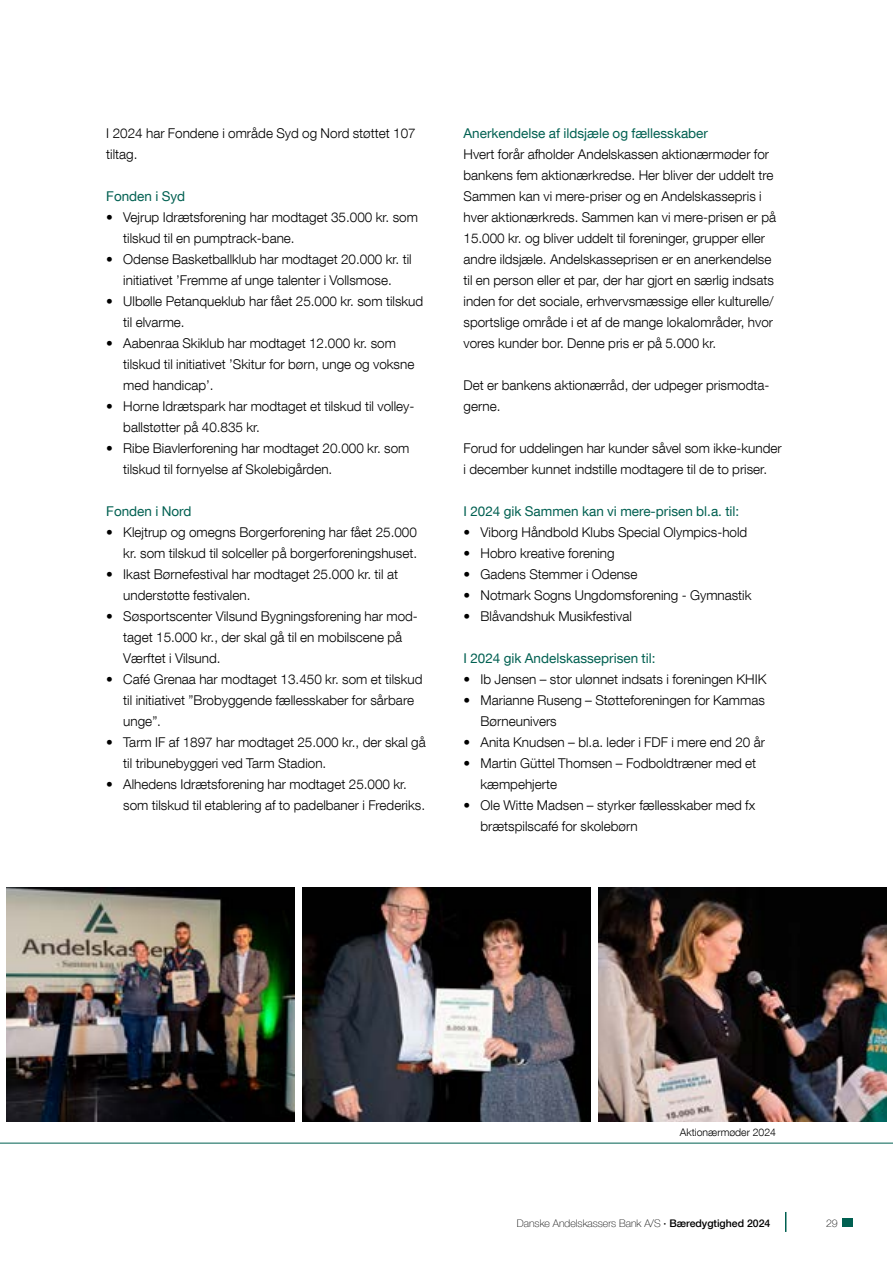
<style>
.page{position:relative;width:893px;height:1263px;background:#fff}
.page>*{position:absolute;margin:0;border:0;box-sizing:border-box;transform-origin:0 0}
.t1{font:300 13.5px/21px "Helvetica Neue LT Com";color:#000}
.t2{font:13.5px "Helvetica Neue LT Com";color:#006051}
.t3{font:100 10.5px "Helvetica Neue LT Com";color:#000}
.t4{font:300 10.5px "Helvetica Neue LT Com";color:#000}
.s1{font-weight:500}
</style>
<div class="page">
<svg style="left:785px;top:1212px;width:1px;height:20px"></svg>
<div style="left:842px;top:1218px;width:11px;height:9px;background:#006051"></div>
<hr style="left:0;top:1143px;width:893px;height:1px;background:#006051">
<img style="left:6px;top:887px;width:288px;height:234px">
<img style="left:598px;top:887px;width:289px;height:234px">
<img style="left:302px;top:887px;width:288px;height:234px">
<p class="t1" style="left:106px;top:122px;width:311px">I 2024 har Fondene i område Syd og Nord støttet 107 tiltag.</p>
<p class="t2" style="left:106px;top:188px;width:81px">Fonden i Syd</p>
<p class="t1" style="left:123px;top:206px;width:296px;text-indent:-17px">• Vejrup Idrætsforening har modtaget 35.000 kr. som tilskud til en pumptrack-bane.</p>
<p class="t1" style="left:106px;top:248px;width:307px;text-align:center">• Odense Basketballklub har modtaget 20.000 kr. til initiativet ’Fremme af unge talenter i Vollsmose.</p>
<p class="t1" style="left:123px;top:290px;width:301px;text-indent:-17px">• Ulbølle Petanqueklub har fået 25.000 kr. som tilskud til elvarme.</p>
<p class="t1" style="left:123px;top:332px;width:293px;text-indent:-17px">• Aabenraa Skiklub har modtaget 12.000 kr. som tilskud til initiativet ’Skitur for børn, unge og voksne med handicap’.</p>
<p class="t1" style="left:123px;top:395px;width:293px;text-indent:-17px">• Horne Idrætspark har modtaget et tilskud til volley&shy;ballstøtter på 40.835 kr.</p>
<p class="t1" style="left:123px;top:437px;width:288px;text-indent:-17px">• Ribe Biavlerforening har modtaget 20.000 kr. som tilskud til fornyelse af Skolebigården.</p>
<p class="t2" style="left:106px;top:503px;width:87px">Fonden i Nord</p>
<p class="t1" style="left:106px;top:522px;width:312px;text-align:right">• Klejtrup og omegns Borgerforening har fået 25.000 kr. som tilskud til solceller på borgerforeningshuset.</p>
<p class="t1" style="left:123px;top:564px;width:276px;text-indent:-17px">• Ikast Børnefestival har modtaget 25.000 kr. til at understøtte festivalen.</p>
<p class="t1" style="left:123px;top:606px;width:296px;text-indent:-17px">• Søsportscenter Vilsund Bygningsforening har mod&shy;taget 15.000 kr., der skal gå til en mobilscene på<br>Værftet i Vilsund.</p>
<p class="t1" style="left:123px;top:669px;width:301px;text-indent:-17px">• Café Grenaa har modtaget 13.450 kr. som et tilskud til initiativet ”Brobyggende fællesskaber for sårbare unge”.</p>
<p class="t1" style="left:123px;top:732px;width:304px;text-indent:-17px">• Tarm IF af 1897 har modtaget 25.000 kr., der skal gå til tribunebyggeri ved Tarm Stadion.</p>
<p class="t1" style="left:123px;top:774px;width:303px;text-indent:-17px">• Alhedens Idrætsforening har modtaget 25.000 kr. som tilskud til etablering af to padelbaner i Frederiks.</p>
<p class="t2" style="left:463px;top:125px;width:246px">Anerkendelse af ildsjæle og fællesskaber</p>
<p class="t1" style="left:463px;top:144px;width:314px">Hvert forår afholder Andelskassen aktionærmøder for bankens fem aktionærkredse. Her bliver der uddelt tre Sammen kan vi mere-priser og en Andelskassepris i hver aktionærkreds. Sammen kan vi mere-prisen er på 15.000 kr. og bliver uddelt til foreninger, grupper eller andre ildsjæle. Andelskasseprisen er en anerkendelse til en person eller et par, der har gjort en særlig indsats inden for det sociale, erhvervsmæssige eller kulturelle/ sportslige område i et af de mange lokalområder, hvor vores kunder bor. Denne pris er på 5.000 kr.</p>
<p class="t1" style="left:463px;top:375px;width:308px">Det er bankens aktionærråd, der udpeger prismodta&shy;gerne.</p>
<p class="t1" style="left:463px;top:438px;width:320px">Forud for uddelingen har kunder såvel som ikke-kunder i december kunnet indstille modtagere til de to priser.</p>
<p class="t2" style="left:463px;top:503px;width:277px">I 2024 gik Sammen kan vi mere-prisen bl.a. til:</p>
<p class="t1" style="left:463px;top:522px;width:285px">• Viborg Håndbold Klubs Special Olympics-hold</p>
<p class="t1" style="left:463px;top:543px;width:153px">• Hobro kreative forening</p>
<p class="t1" style="left:463px;top:564px;width:175px">• Gadens Stemmer i Odense</p>
<p class="t1" style="left:463px;top:585px;width:290px">• Notmark Sogns Ungdomsforening - Gymnastik</p>
<p class="t1" style="left:463px;top:606px;width:170px">• Blåvandshuk Musikfestival</p>
<p class="t2" style="left:463px;top:650px;width:194px">I 2024 gik Andelskasseprisen til:</p>
<p class="t1" style="left:463px;top:669px;width:305px">• Ib Jensen – stor ulønnet indsats i foreningen KHIK</p>
<p class="t1" style="left:480px;top:690px;width:286px;text-indent:-17px">• Marianne Ruseng – Støtteforeningen for Kammas<br>Børneunivers</p>
<p class="t1" style="left:463px;top:732px;width:303px">• Anita Knudsen – bl.a. leder i FDF i mere end 20 år</p>
<p class="t1" style="left:480px;top:753px;width:277px;text-indent:-17px">• Martin Güttel Thomsen – Fodboldtræner med et kæmpehjerte</p>
<p class="t1" style="left:480px;top:795px;width:276px;text-indent:-17px">• Ole Witte Madsen – styrker fællesskaber med fx brætspilscafé for skolebørn</p>
<p class="t4" style="left:680px;top:1125px;width:98px">Aktionærmøder 2024</p>
<p class="t3" style="left:517px;top:1217px;width:255px">Danske Andelskassers Bank A/S <span class="s1">· Bæredygtighed 2024</span></p>
<p class="t3" style="left:826px;top:1217px;width:13px">29</p>
</div>
